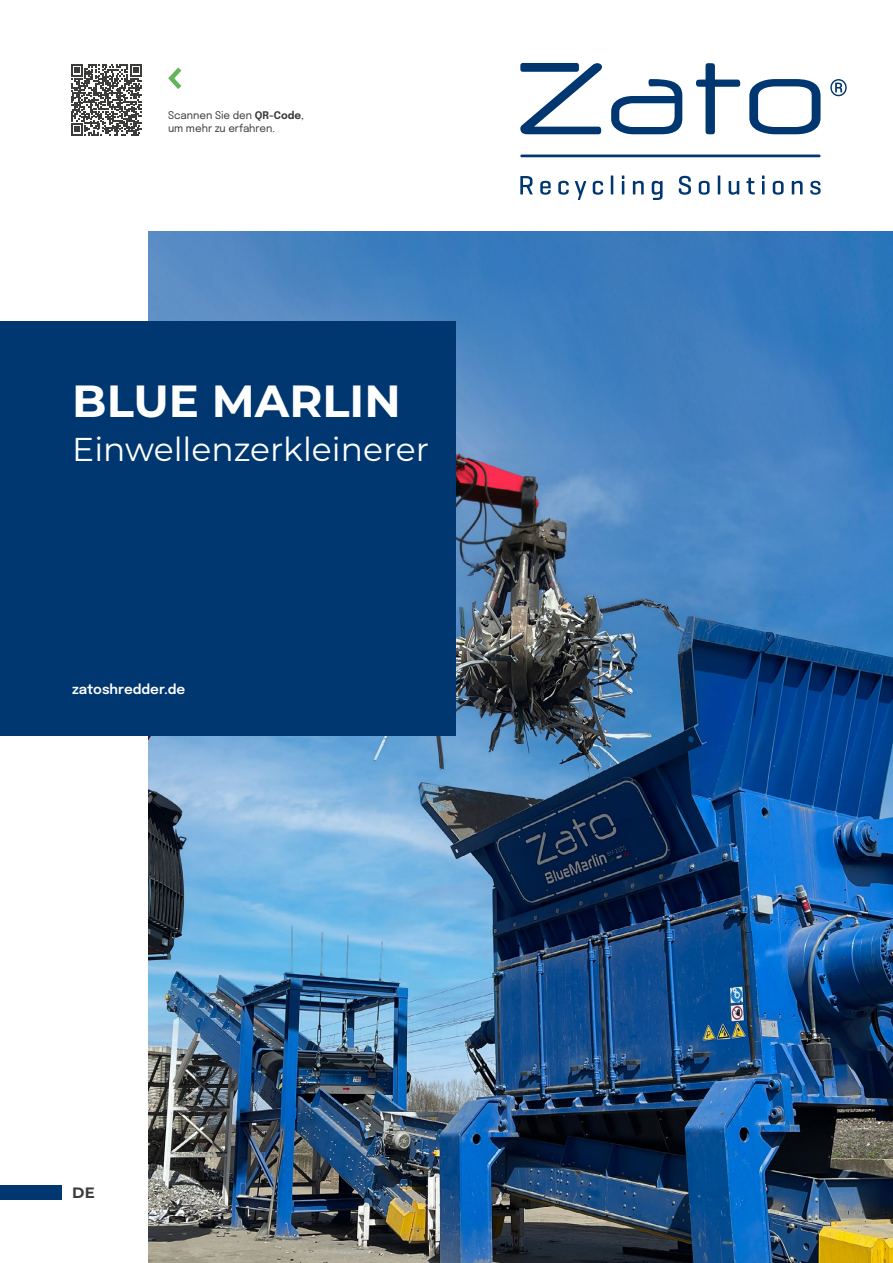
<style>
.page{position:relative;width:893px;height:1263px;background:#fff}
.page>*{position:absolute;margin:0;border:0;box-sizing:border-box;transform-origin:0 0}
.t1{font:700 45px "Montserrat";color:#fff}
.t2{font:33px "Montserrat";color:#fff}
.t3{font:700 15px "Montserrat";color:#3c3c3b}
.t4{font:600 13.5px "Epilogue";color:#fff}
.t5{font:10.5px/13.5px "Epilogue";color:#3c3c3b}
.s1{font-weight:700}
</style>
<div class="page">
<img style="left:149px;top:232px;width:744px;height:1031px">
<div style="left:0;top:1185px;width:62px;height:15px;background:#003770"></div>
<div style="left:0;top:321px;width:455px;height:415px;background:#003770"></div>
<svg style="left:71px;top:64px;width:71px;height:72px"></svg>
<svg style="left:168px;top:67px;width:14px;height:22px"></svg>
<svg style="left:520px;top:176px;width:13px;height:18px"></svg>
<svg style="left:540px;top:181px;width:11px;height:14px"></svg>
<svg style="left:558px;top:181px;width:11px;height:14px"></svg>
<svg style="left:575px;top:181px;width:11px;height:19px"></svg>
<svg style="left:593px;top:181px;width:10px;height:14px"></svg>
<svg style="left:611px;top:175px;width:2px;height:19px"></svg>
<svg style="left:622px;top:175px;width:2px;height:19px"></svg>
<svg style="left:633px;top:181px;width:11px;height:13px"></svg>
<svg style="left:652px;top:181px;width:11px;height:19px"></svg>
<svg style="left:679px;top:176px;width:12px;height:19px"></svg>
<svg style="left:699px;top:181px;width:11px;height:14px"></svg>
<svg style="left:718px;top:175px;width:2px;height:19px"></svg>
<svg style="left:729px;top:181px;width:10px;height:14px"></svg>
<svg style="left:746px;top:178px;width:9px;height:16px"></svg>
<svg style="left:762px;top:175px;width:3px;height:19px"></svg>
<svg style="left:773px;top:181px;width:11px;height:14px"></svg>
<svg style="left:792px;top:181px;width:11px;height:13px"></svg>
<svg style="left:810px;top:181px;width:10px;height:14px"></svg>
<hr style="left:520px;top:155px;width:300px;height:2px;background:#003770">
<svg style="left:696px;top:63px;width:44px;height:71px"></svg>
<svg style="left:611px;top:79px;width:71px;height:55px"></svg>
<svg style="left:520px;top:63px;width:82px;height:72px"></svg>
<svg style="left:749px;top:79px;width:71px;height:55px"></svg>
<svg style="left:830px;top:79px;width:17px;height:17px"></svg>
<p class="t5" style="left:168px;top:108px;width:137px">Scannen Sie den <span class="s1">QR-Code</span>, um mehr zu erfahren.</p>
<h1 class="t1" style="left:72px;top:369px;width:330px">BLUE MARLIN</h1>
<h2 class="t2" style="left:72px;top:426px;width:358px">Einwellenzerkleinerer</h2>
<p class="t4" style="left:72px;top:679px;width:115px">zatoshredder.de</p>
<h3 class="t3" style="left:72px;top:1182px;width:24px">DE</h3>
</div>
